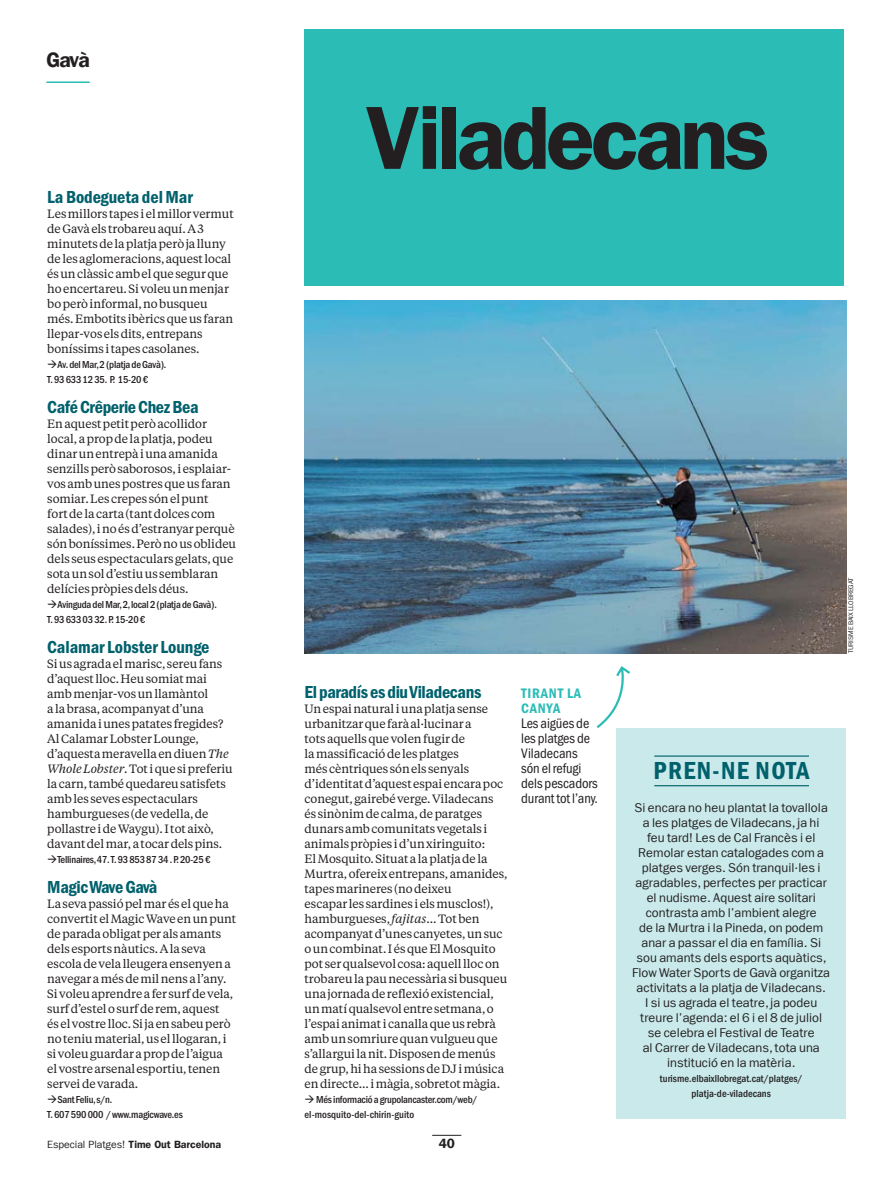
<style>
.page{position:relative;width:880px;height:1184px;background:#fff}
.page>*{position:absolute;margin:0;border:0;box-sizing:border-box;transform-origin:0 0}
.t1{font:90px "Franklin Gothic LT Com Dm";letter-spacing:-.045em;color:#231f20}
.t2{font:25.5px "ITC Franklin Gothic Std Dm Cd";letter-spacing:.055em;color:#00616c}
.t3{font:21px "Franklin Gothic LT Com Dm";color:#231f20}
.t4{font:18px "ITC Franklin Gothic Std Dm Cd";letter-spacing:-.02em;color:#00616c}
.t5{font:condensed 14.25px/15px "ITC Franklin Gothic Std";letter-spacing:-.005em;color:#231f20}
.t6{font:14.25px/15px "ITC Franklin Gothic Std Dm Cd";letter-spacing:.055em;color:#2bbcb6}
.t7{font:13.5px "Franklin Gothic LT Com Dm";color:#231f20}
.t8{font:12.75px/15px "Franklin Gothic LT Com";letter-spacing:.005em;color:#231f20;text-align:center}
.t9{font:12px/15px "Tiempos Text";letter-spacing:-.005em;color:#231f20}
.t10{font:500 condensed 10.5px/15px "ITC Franklin Gothic Std";letter-spacing:-.02em;color:#231f20}
.t11{font:500 condensed 10.5px/15px "ITC Franklin Gothic Std";color:#231f20;text-align:center}
.t12{font:10.5px "Franklin Gothic LT Com";letter-spacing:-.005em;color:#231f20}
.t13{font:6.75px "Franklin Gothic LT Com";letter-spacing:-.015em;color:#231f20}
.s1{font-style:italic}
.s2{font-family:"Franklin Gothic LT Com Dm"}
</style>
<div class="page">
<svg style="left:432px;top:1134px;width:29px;height:1px"></svg>
<hr style="left:46px;top:81px;width:44px;height:2px;background:#2bbcb6">
<img style="left:304px;top:300px;width:542px;height:353px">
<div style="left:616px;top:728px;width:230px;height:390px;background:#c9e9ea"></div>
<hr style="left:654px;top:755px;width:154px;height:1px;background:#00616c">
<hr style="left:654px;top:785px;width:154px;height:1px;background:#00616c">
<svg style="left:596px;top:666px;width:34px;height:62px"></svg>
<div style="left:304px;top:29px;width:540px;height:257px;background:#2bbcb6"></div>
<h3 class="t3" style="left:46px;top:48px;width:45px">Gavà</h3>
<h3 class="t4" style="left:47px;top:190px;width:147px">La Bodegueta del Mar</h3>
<p class="t9" style="left:47px;top:207px;width:188px">Les millors tapes i el millor vermut de Gavà els trobareu aquí. A 3 minutets de la platja però ja lluny de les aglomeracions, aquest local és un clàssic amb el que segur que ho encertareu. Si voleu un menjar bo però informal, no busqueu més. Embotits ibèrics que us faran llepar-vos els dits, entrepans boníssims i tapes casolanes.</p>
<p class="t10" style="left:47px;top:358px;width:121px;text-indent:10px">Av. del Mar, 2 (platja de Gavà).<br>T. 93 633 12 35. P. 15-20 €</p>
<h3 class="t4" style="left:47px;top:400px;width:153px">Café Crêperie Chez Bea</h3>
<p class="t9" style="left:47px;top:417px;width:190px">En aquest petit però acollidor local, a prop de la platja, podeu dinar un entrepà i una amanida senzills però saborosos, i esplaiar&shy;vos amb unes postres que us faran somiar. Les crepes són el punt<br>fort de la carta (tant dolces com salades), i no és d’estranyar perquè són boníssimes. Però no us oblideu dels seus espectaculars gelats, que sota un sol d’estiu us semblaran delícies pròpies dels déus.</p>
<p class="t10" style="left:47px;top:598px;width:171px;text-indent:10px">Avinguda del Mar, 2, local 2 (platja de Gavà).<br>T. 93 633 03 32. P. 15-20 €</p>
<h3 class="t4" style="left:47px;top:640px;width:164px">Calamar Lobster Lounge</h3>
<p class="t9" style="left:47px;top:657px;width:187px">Si us agrada el marisc, sereu fans d’aquest lloc. Heu somiat mai amb menjar-vos un llamàntol<br>a la brasa, acompanyat d’una amanida i unes patates fregides?<br>Al Calamar Lobster Lounge, d’aquesta meravella en diuen <span class="s1">The<br>Whole Lobster</span>. Tot i que si preferiu la carn, també quedareu satisfets amb les seves espectaculars hamburgueses (de vedella, de pollastre i de Waygu). I tot això, davant del mar, a tocar dels pins.</p>
<p class="t10" style="left:57px;top:853px;width:154px">Tellinaires, 47. T. 93 853 87 34 . P. 20-25 €</p>
<h3 class="t4" style="left:47px;top:880px;width:112px">Magic Wave Gavà</h3>
<p class="t9" style="left:47px;top:897px;width:190px">La seva passió pel mar és el que ha convertit el Magic Wave en un punt de parada obligat per als amants dels esports nàutics. A la seva escola de vela lleugera ensenyen a navegar a més de mil nens a l’any.<br>Si voleu aprendre a fer surf de vela, surf d’estel o surf de rem, aquest<br>és el vostre lloc. Si ja en sabeu però no teniu material, us el llogaran, i si voleu guardar a prop de l’aigua<br>el vostre arsenal esportiu, tenen servei de varada.</p>
<p class="t10" style="left:47px;top:1093px;width:137px;text-indent:10px">Sant Feliu, s/n.<br>T. 607 590 000 / www.magicwave.es</p>
<h1 class="t1" style="left:365px;top:85px;width:406px">Viladecans</h1>
<h3 class="t4" style="left:304px;top:685px;width:178px">El paradís es diu Viladecans</h3>
<p class="t9" style="left:304px;top:702px;width:204px">Un espai natural i una platja sense urbanitzar que farà al·lucinar a<br>tots aquells que volen fugir de<br>la massificació de les platges<br>més cèntriques són els senyals d’identitat d’aquest espai encara poc conegut, gairebé verge. Viladecans és sinònim de calma, de paratges dunars amb comunitats vegetals i animals pròpies i d’un xiringuito:<br>El Mosquito. Situat a la platja de la Murtra, ofereix entrepans, amanides, tapes marineres (no deixeu<br>escapar les sardines i els musclos!), hamburgueses, <span class="s1">fajitas</span>... Tot ben acompanyat d’unes canyetes, un suc o un combinat. I és que El Mosquito pot ser qualsevol cosa: aquell lloc on trobareu la pau necessària si busqueu una jornada de reflexió existencial, un matí qualsevol entre setmana, o l’espai animat i canalla que us rebrà amb un somriure quan vulgueu que s’allargui la nit. Disposen de menús de grup, hi ha sessions de DJ i música en directe... i màgia, sobretot màgia.</p>
<p class="t10" style="left:304px;top:1093px;width:174px;text-indent:12px">Més informació a grupolancaster.com/web/ el-mosquito-del-chirin-guito</p>
<p class="t6" style="left:521px;top:687px;width:61px">TIRANT LA<br>CANYA</p>
<p class="t5" style="left:521px;top:717px;width:78px">Les aigües de les platges de<br>Viladecans són el refugi dels pescadors durant tot l’any.</p>
<h2 class="t2" style="left:653px;top:760px;width:157px">PREN-NE NOTA</h2>
<p class="t8" style="left:632px;top:800px;width:199px">Si encara no heu plantat la tovallola a les platges de Viladecans, ja hi<br>feu tard! Les de Cal Francès i el Remolar estan catalogades com a platges verges. Són tranquil·les i agradables, perfectes per practicar el nudisme. Aquest aire solitari contrasta amb l’ambient alegre<br>de la Murtra i la Pineda, on podem anar a passar el dia en família. Si sou amants dels esports aquàtics, Flow Water Sports de Gavà organitza activitats a la platja de Viladecans.<br>I si us agrada el teatre, ja podeu treure l’agenda: el 6 i el 8 de juliol se celebra el Festival de Teatre<br>al Carrer de Viladecans, tota una institució en la matèria.</p>
<p class="t11" style="left:660px;top:1072px;width:144px">turisme.elbaixllobregat.cat/platges/ platja-de-viladecans</p>
<p class="t12" style="left:47px;top:1138px;width:175px">Especial Platges! <span class="s2">Time Out Barcelona</span></p>
<p class="t7" style="left:438px;top:1135px;width:18px">40</p>
<p class="t13" style="left:846px;top:653px;width:77px;rotate:-90deg">TURISME BAIX LLOBREGAT</p>
</div>
